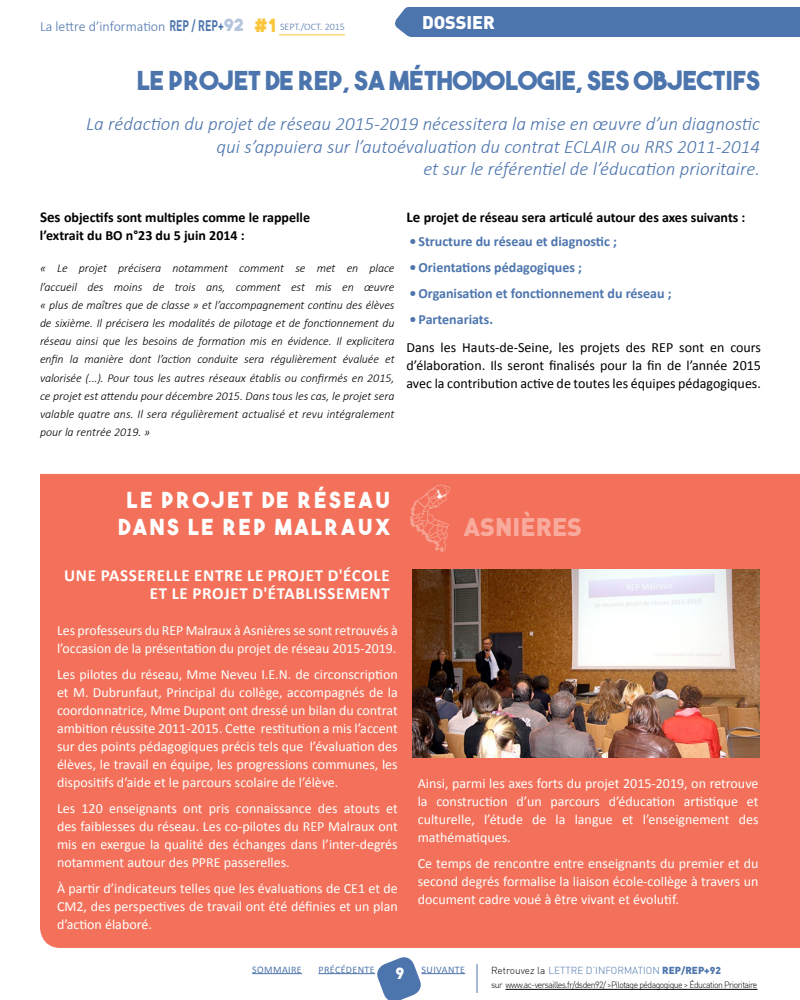
<style>
.page{position:relative;width:800px;height:1000px;background:#fff}
.page>*{position:absolute;margin:0;border:0;box-sizing:border-box;transform-origin:0 0}
.t1{font:26px "The Bold Font";color:#4d75ad}
.t2{font:900 25px "DIN";color:#f8aa9c}
.t3{font:22px/26.4px "The Bold Font";letter-spacing:.12em;color:#fff;text-align:center}
.t4{font:italic 300 19px/22.8px "Calibri";color:#4d75ad;text-align:right}
.t5{font:900 18px "DIN";color:#fff}
.t6{font:700 17px "Calibri";color:#fff}
.t7{font:900 16px "DIN";color:#fff}
.t8{font:14px/18px "Calibri";color:#fff;text-align:justify}
.t9{font:14px/18px "Calibri";color:#000;text-align:justify}
.t10{font:700 14px/18px "Calibri";color:#000}
.t11{font:700 14px "Calibri";color:#4d75ad}
.t12{font:300 14px "Calibri";color:#4d75ad}
.t13{font:italic 300 12px/18.2px "Calibri";color:#000;text-align:justify}
.t14{font:300 10px "DIN";color:#4d75ad}
.t15{font:10px "Calibri";letter-spacing:.04em;color:#4d75ad}
.t16{font:300 9px "DIN";letter-spacing:-.06em;color:#000;scale:.96 1}
.s1{font-family:"DIN";font-weight:700;font-size:15px}
.s2{font-family:"The Bold Font";font-weight:400;font-size:17px;color:#b4c5dd}
.s3{font-family:"The Bold Font";font-weight:400;font-size:18px;color:#fbc63b}
.s4{font-size:10px}
.s5{font-size:15px}
.s6{color:#000}
.s7{font-weight:900}
</style>
<div class="page">
<svg style="left:377px;top:957px;width:46px;height:43px"></svg>
<hr style="left:505px;top:989px;width:253px;height:1px;background:#000">
<hr style="left:252px;top:973px;width:50px;height:1px;background:#4d75ad">
<hr style="left:422px;top:973px;width:43px;height:1px;background:#4d75ad">
<hr style="left:318px;top:973px;width:57px;height:1px;background:#4d75ad">
<hr style="left:476px;top:964px;width:2px;height:29px;background:#4d75ad">
<div style="left:410px;top:7px;width:390px;height:30px;background:#4d75ad"></div>
<svg style="left:395px;top:7px;width:15px;height:30px"></svg>
<hr style="left:279px;top:35px;width:66px;height:1px;background:#fbc63b">
<div style="left:40px;top:473px;width:760px;height:475px;background:#f3715a"></div>
<svg style="left:410px;top:484px;width:40px;height:68px;background:#f37b66"></svg>
<img style="left:412px;top:569px;width:348px;height:189px">
<p class="t12" style="left:40px;top:18px;width:307px">La lettre d’information <span class="s1">REP / REP+</span><span class="s2">92</span> <span class="s3">#1</span> <span class="s4">SEPT./OCT. 2015</span></p>
<p class="t5" style="left:422px;top:10px;width:74px">DOSSIER</p>
<h1 class="t1" style="left:137px;top:64px;width:625px">LE PROJET DE REP, SA MÉTHODOLOGIE, SES OBJECTIFS</h1>
<h3 class="t4" style="left:86px;top:112px;width:675px">La rédaction du projet de réseau 2015-2019 nécessitera la mise en œuvre d’un diagnostic qui s’appuiera sur l’autoévaluation du contrat ECLAIR ou RRS 2011-2014<br>et sur le référentiel de l’éducation prioritaire.</h3>
<p class="t10" style="left:40px;top:209px;width:272px"><span class="s5">Ses</span> objectifs sont multiples comme le rappelle l’extrait du BO n°23 du 5 juin 2014 :</p>
<p class="t13" style="left:40px;top:259px;width:356px">« Le projet précisera notamment comment se met en place l’accueil des moins de trois ans, comment est mis en œuvre « plus de maîtres que de classe » et l’accompagnement continu des élèves de sixième. Il précisera les modalités de pilotage et de fonctionnement du réseau ainsi que les besoins de formation mis en évidence. Il explicitera enfin la manière dont l’action conduite sera régulièrement évaluée et valorisée (...). Pour tous les autres réseaux établis ou confirmés en 2015, ce projet est attendu pour décembre 2015. Dans tous les cas, le projet sera valable quatre ans. Il sera régulièrement actualisé et revu intégralement pour la rentrée 2019. »</p>
<p class="t10" style="left:406px;top:209px;width:341px"><span class="s5">Le</span> projet de réseau sera articulé autour des axes suivants :</p>
<p class="t11" style="left:410px;top:233px;width:209px">• Structure du réseau et diagnostic ;</p>
<p class="t11" style="left:410px;top:259px;width:174px">•Orientations pédagogiques ;</p>
<p class="t11" style="left:410px;top:285px;width:264px">•Organisation et fonctionnement du réseau ;</p>
<p class="t11" style="left:410px;top:311px;width:85px">• Partenariats.</p>
<p class="t9" style="left:407px;top:339px;width:356px">Dans les Hauts-de-Seine, les projets des REP sont en cours d’élaboration. Ils seront finalisés pour la fin de l’année 2015 avec la contribution active de toutes les équipes pédagogiques.</p>
<h3 class="t3" style="left:119px;top:486px;width:273px">LE PROJET DE RÉSEAU<br>DANS LE REP MALRAUX</h3>
<p class="t6" style="left:64px;top:564px;width:12px">une</p>
<p class="t6" style="left:101px;top:564px;width:10px">passerelle</p>
<p class="t6" style="left:194px;top:564px;width:11px">entre</p>
<p class="t6" style="left:247px;top:564px;width:31px">le projet</p>
<p class="t6" style="left:328px;top:564px;width:35px">d'École</p>
<p class="t6" style="left:150px;top:582px;width:53px">etleprojet</p>
<p class="t6" style="left:252px;top:582px;width:35px">d'Établissement</p>
<p class="t8" style="left:57px;top:622px;width:342px">Les professeurs du REP Malraux à Asnières se sont retrouvés à l’occasion de la présentation du projet de réseau 2015-2019.</p>
<p class="t8" style="left:57px;top:666px;width:342px">Les pilotes du réseau, Mme Neveu I.E.N. de circonscription et M. Dubrunfaut, Principal du collège, accompagnés de la coordonnatrice, Mme Dupont ont dressé un bilan du contrat ambition réussite 2011-2015. Cette restitution a mis l’accent sur des points pédagogiques précis tels que l’évaluation des élèves, le travail en équipe, les progressions communes, les dispositifs d’aide et le parcours scolaire de l’élève.</p>
<p class="t8" style="left:57px;top:800px;width:342px">Les 120 enseignants ont pris connaissance des atouts et des faiblesses du réseau. Les co-pilotes du REP Malraux ont mis en exergue la qualité des échanges dans l’inter-degrés notamment autour des PPRE passerelles.</p>
<p class="t8" style="left:57px;top:880px;width:342px">À partir d’indicateurs telles que les évaluations de CE1 et de CM2, des perspectives de travail ont été définies et un plan d’action élaboré.</p>
<h2 class="t2" style="left:464px;top:510px;width:120px">ASNIÈRES</h2>
<p class="t8" style="left:418px;top:775px;width:342px">Ainsi, parmi les axes forts du projet 2015-2019, on retrouve la construction d’un parcours d’éducation artistique et culturelle, l’étude de la langue et l’enseignement des mathématiques.</p>
<p class="t8" style="left:418px;top:855px;width:342px">Ce temps de rencontre entre enseignants du premier et du second degrés formalise la liaison école-collège à travers un document cadre voué à être vivant et évolutif.</p>
<p class="t15" style="left:252px;top:963px;width:51px">sommaire</p>
<p class="t15" style="left:318px;top:963px;width:58px">précédente</p>
<p class="t15" style="left:422px;top:963px;width:45px">suivante</p>
<p class="t7" style="left:396px;top:963px;width:10px">9</p>
<p class="t14" style="left:491px;top:964px;width:232px"><span class="s6">Retrouvez la</span> LETTRE D’INFORMATION <span class="s7">REP/REP+92</span></p>
<p class="t16" style="left:491px;top:979px;width:279px">sur www.ac-versailles.fr/dsden92/ &gt;Pilotage pédagogique &gt; Éducation Prioritaire</p>
</div>
